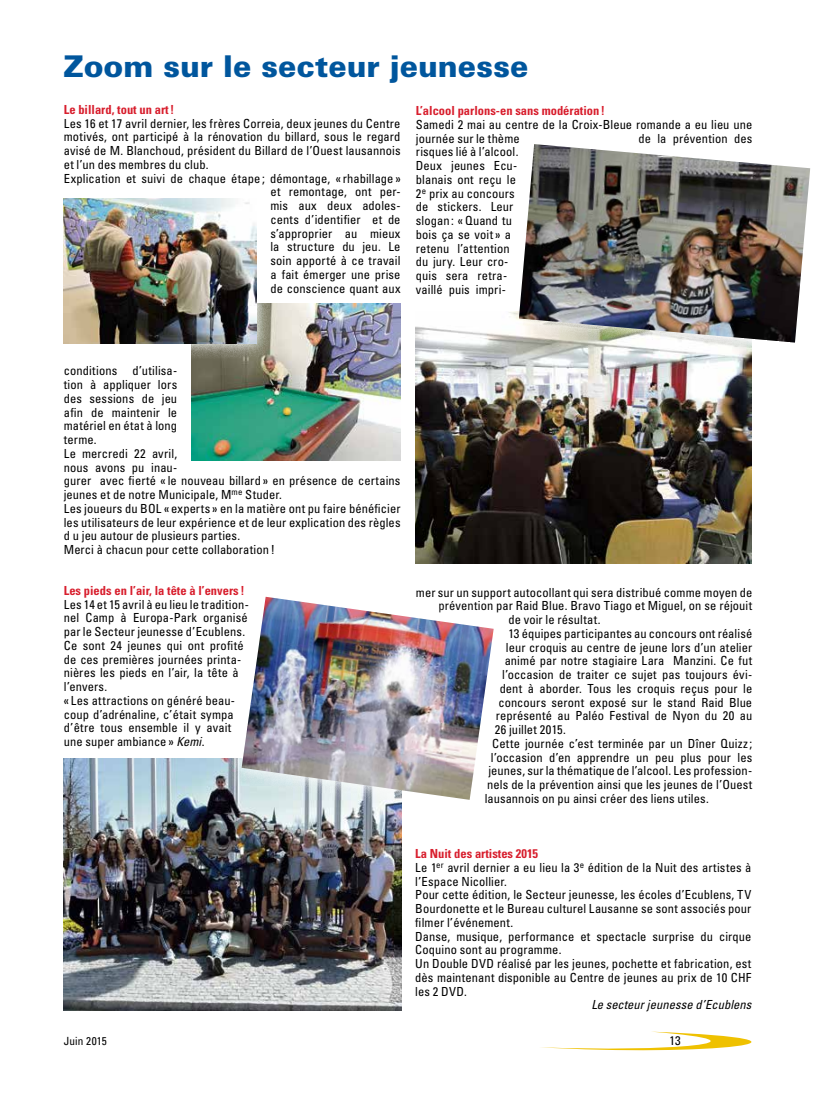
<style>
.page{position:relative;width:833px;height:1099px;background:#fff}
.page>*{position:absolute;margin:0;border:0;box-sizing:border-box;transform-origin:0 0}
.t1{font:900 30px "Univers";color:#00569d}
.t2{font:condensed 12.5px/13.8px "Univers";letter-spacing:.01em;color:#000}
.t3{font:700 condensed 12.5px "Univers";color:#d81e2d}
.t4{font:italic condensed 12.5px "Univers";letter-spacing:.005em;color:#000}
.t5{font:condensed 11.25px "Univers";letter-spacing:.015em;color:#000}
.s1{font-style:italic}
.s2{font-weight:700;color:#d81e2d}
</style>
<div class="page">
<svg style="left:541px;top:1031px;width:210px;height:19px"></svg>
<img style="left:64px;top:759px;width:337px;height:251px">
<img style="left:191px;top:304px;width:210px;height:156px">
<img style="left:416px;top:326px;width:335px;height:237px">
<svg style="left:503px;top:168px;width:308px;height:190px"></svg>
<img style="left:519px;top:144px;width:291px;height:198px">
<svg style="left:63px;top:198px;width:209px;height:161px"></svg>
<img style="left:64px;top:198px;width:192px;height:145px">
<svg style="left:226px;top:628px;width:268px;height:187px"></svg>
<img style="left:242px;top:596px;width:251px;height:203px">
<h1 class="t1" style="left:64px;top:48px;width:466px">Zoom sur le secteur jeunesse</h1>
<p class="t3" style="left:64px;top:102px;width:112px">Le billard, tout un art!</p>
<p class="t2" style="left:64px;top:116px;width:338px">Les 16 et 17 avril dernier, les frères Correia, deux jeunes du Centre</p>
<p class="t2" style="left:64px;top:130px;width:338px">motivés, ont participé à la rénovation du billard, sous le regard</p>
<p class="t2" style="left:64px;top:144px;width:338px">avisé de M. Blanchoud, président du Billard de l’Ouest lausannois</p>
<p class="t2" style="left:64px;top:157px;width:146px">et l’un des membres du club.</p>
<p class="t2" style="left:64px;top:171px;width:338px">Explication et suivi de chaque étape ; démontage, « rhabillage»</p>
<p class="t2" style="left:270px;top:185px;width:132px">et remontage, ont per-</p>
<p class="t2" style="left:270px;top:199px;width:132px">mis aux deux adoles-</p>
<p class="t2" style="left:270px;top:212px;width:132px">cents d’identifier et de</p>
<p class="t2" style="left:270px;top:226px;width:132px">s’approprier au mieux</p>
<p class="t2" style="left:270px;top:240px;width:132px">la structure du jeu. Le</p>
<p class="t2" style="left:270px;top:254px;width:132px">soin apporté à ce travail</p>
<p class="t2" style="left:270px;top:267px;width:132px">a fait émerger une prise</p>
<p class="t2" style="left:270px;top:281px;width:132px">de conscience quant aux</p>
<p class="t3" style="left:416px;top:103px;width:191px">L’alcool parlons-en sans modération!</p>
<p class="t2" style="left:416px;top:117px;width:338px">Samedi 2 mai au centre de la Croix-Bleue romande a eu lieu une journée sur le thème</p>
<p class="t2" style="left:638px;top:131px;width:115px">de la prévention des</p>
<p class="t2" style="left:416px;top:145px;width:104px">risques lié à l’alcool.<br>Deux jeunes Ecu&shy;blanais ont reçu le<br>2<sup>e</sup> prix au concours de stickers. Leur slogan: «Quand tu bois ça se voit » a retenu l’attention du jury. Leur cro&shy;quis sera retra&shy;vaillé puis impri-</p>
<p class="t2" style="left:64px;top:364px;width:338px">conditions d’utilisa-<br>tion à appliquer lors<br>des sessions de jeu<br>afin de maintenir le<br>matériel en état à long<br>terme.<br>Le mercredi 22 avril,<br>nous avons pu inau-<br>gurer avec fierté « le nouveau billard » en présence de certains jeunes et de notre Municipale, M<sup>me</sup> Studer.<br>Les joueurs du BOL « experts » en la matière ont pu faire bénéficier les utilisateurs de leur expérience et de leur explication des règles d u jeu autour de plusieurs parties.<br>Merci à chacun pour cette collaboration !</p>
<p class="t3" style="left:64px;top:582px;width:182px">Les pieds en l’air, la tête à l’envers !</p>
<p class="t2" style="left:64px;top:597px;width:187px">Les 14 et 15 avril à eu lieu le tradition&shy;nel Camp à Europa-Park organisé par le Secteur jeunesse d’Ecublens.<br>Ce sont 24 jeunes qui ont profité de ces premières journées printa&shy;nières les pieds en l’air, la tête à l’envers.<br>« Les attractions on généré beau&shy;coup d’adrénaline, c’était sympa d’être tous ensemble il y avait une super ambiance » <span class="s1">Kemi</span>.</p>
<p class="t2" style="left:416px;top:585px;width:338px">mer sur un support autocollant qui sera distribué comme moyen de</p>
<p class="t2" style="left:438px;top:599px;width:315px">prévention par Raid Blue. Bravo Tiago et Miguel, on se réjouit</p>
<p class="t2" style="left:508px;top:612px;width:94px">de voir le résultat.</p>
<p class="t2" style="left:508px;top:626px;width:245px">13 équipes participantes au concours ont réalisé</p>
<p class="t2" style="left:506px;top:640px;width:248px">leur croquis au centre de jeune lors d’un atelier</p>
<p class="t2" style="left:504px;top:654px;width:249px">animé par notre stagiaire Lara Manzini. Ce fut</p>
<p class="t2" style="left:502px;top:667px;width:252px">l’occasion de traiter ce sujet pas toujours évi-</p>
<p class="t2" style="left:499px;top:681px;width:254px">dent à aborder. Tous les croquis reçus pour le</p>
<p class="t2" style="left:498px;top:695px;width:255px">concours seront exposé sur le stand Raid Blue</p>
<p class="t2" style="left:496px;top:709px;width:258px">représenté au Paléo Festival de Nyon du 20 au</p>
<p class="t2" style="left:494px;top:722px;width:73px">26 juillet 2015.</p>
<p class="t2" style="left:492px;top:736px;width:261px">Cette journée c’est terminée par un Dîner Quizz;</p>
<p class="t2" style="left:491px;top:750px;width:263px">l’occasion d’en apprendre un peu plus pour les</p>
<p class="t2" style="left:488px;top:764px;width:265px">jeunes, sur la thématique de l’alcool. Les profession-</p>
<p class="t2" style="left:487px;top:777px;width:267px">nels de la prévention ainsi que les jeunes de l’Ouest</p>
<p class="t2" style="left:484px;top:791px;width:226px">lausannois on pu ainsi créer des liens utiles.</p>
<p class="t2" style="left:415px;top:846px;width:338px"><span class="s2">La Nuit des artistes 2015<br></span>Le 1<sup>er</sup> avril dernier a eu lieu la 3<sup>e</sup> édition de la Nuit des artistes à l’Espace Nicollier.<br>Pour cette édition, le Secteur jeunesse, les écoles d’Ecublens, TV Bourdonette et le Bureau culturel Lausanne se sont associés pour filmer l’événement.<br>Danse, musique, performance et spectacle surprise du cirque Coquino sont au programme.<br>Un Double DVD réalisé par les jeunes, pochette et fabrication, est dès maintenant disponible au Centre de jeunes au prix de 10 CHF les 2 DVD.</p>
<p class="t4" style="left:591px;top:997px;width:162px">Le secteur jeunesse d’Ecublens</p>
<p class="t5" style="left:64px;top:1033px;width:45px">Juin 2015</p>
<p class="t2" style="left:669px;top:1033px;width:13px">13</p>
</div>
